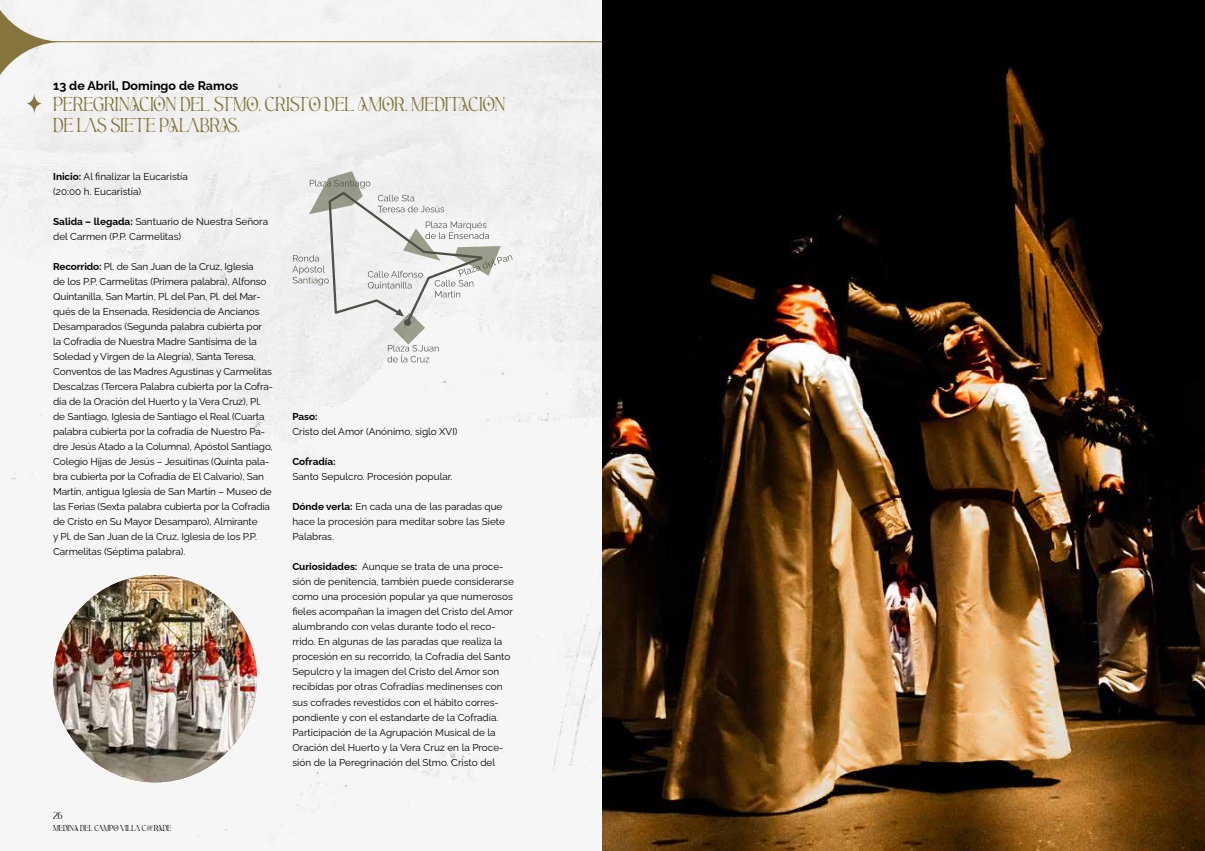
<style>
.page{position:relative;width:1205px;height:851px;background:#fff}
.page>*{position:absolute;margin:0;border:0;box-sizing:border-box;transform-origin:0 0}
.t1{font:17.5px/21px "Aesthetic";color:#86763d}
.t2{font:700 12.5px "Raleway";color:#000}
.t3{font:10px/15px "Raleway";letter-spacing:-.01em;color:#000}
.t4{font:700 10px "Raleway";color:#000}
.t5{font:8.75px "Aesthetic";color:#000}
.t6{font:7.5px "Aesthetic";color:#000}
.s1{font-weight:700}
</style>
<div class="page">
<div style="left:0;top:0;width:602px;height:846px;background:#f6f6f6"></div>
<img style="left:602px;top:0;width:603px;height:850px">
<svg style="left:292px;top:171px;width:220px;height:191px"></svg>
<svg style="left:0;top:0;width:64px;height:154px"></svg>
<img style="left:53px;top:575px;width:204px;height:207px">
<hr style="left:19px;top:41px;width:583px;height:1px;background:#86763d">
<p class="t2" style="left:53px;top:76px;width:187px">13 de Abril, Domingo de Ramos</p>
<h1 class="t1" style="left:53px;top:94px;width:454px">PEREGRINACIÓN DEL STMO. CRISTO DEL AMOR. MEDITACIÓN<br>DE LAS SIETE PALABRAS.</h1>
<p class="t3" style="left:53px;top:168px;width:136px"><span class="s1">Inicio:</span> Al finalizar la Eucaristía (20:00 h. Eucaristía)</p>
<p class="t3" style="left:53px;top:213px;width:216px"><span class="s1">Salida – llegada:</span> Santuario de Nuestra Señora del Carmen (P.P. Carmelitas)</p>
<p class="t3" style="left:53px;top:258px;width:221px"><span class="s1">Recorrido:</span> Pl. de San Juan de la Cruz, Iglesia<br>de los P.P. Carmelitas (Primera palabra), Alfonso Quintanilla, San Martín, Pl. del Pan, Pl. del Mar&shy;qués de la Ensenada, Residencia de Ancianos Desamparados (Segunda palabra cubierta por<br>la Cofradía de Nuestra Madre Santísima de la Soledad y Virgen de la Alegría), Santa Teresa, Conventos de las Madres Agustinas y Carmelitas Descalzas (Tercera Palabra cubierta por la Cofra&shy;día de la Oración del Huerto y la Vera Cruz), Pl. de Santiago, Iglesia de Santiago el Real (Cuarta palabra cubierta por la cofradía de Nuestro Pa&shy;dre Jesús Atado a la Columna), Apóstol Santiago, Colegio Hijas de Jesús – Jesuitinas (Quinta pala&shy;bra cubierta por la Cofradía de El Calvario), San Martín, antigua Iglesia de San Martín – Museo de las Ferias (Sexta palabra cubierta por la Cofradía de Cristo en Su Mayor Desamparo), Almirante<br>y Pl. de San Juan de la Cruz, Iglesia de los P.P.<br>Carmelitas (Séptima palabra).</p>
<p class="t5" style="left:53px;top:810px;width:11px">26</p>
<p class="t6" style="left:53px;top:824px;width:120px">MEDINA DEL CAMPO VILLA COFRADE</p>
<p class="t4" style="left:292px;top:408px;width:27px">Paso:</p>
<p class="t3" style="left:292px;top:423px;width:167px">Cristo del Amor (Anónimo, siglo XVI)</p>
<p class="t4" style="left:292px;top:453px;width:45px">Cofradía:</p>
<p class="t3" style="left:292px;top:468px;width:161px">Santo Sepulcro. Procesión popular.</p>
<p class="t3" style="left:292px;top:498px;width:214px"><span class="s1">Dónde verla:</span> En cada una de las paradas que hace la procesión para meditar sobre las Siete<br>Palabras.</p>
<p class="t3" style="left:292px;top:558px;width:223px"><span class="s1">Curiosidades:</span> Aunque se trata de una proce&shy;sión de penitencia, también puede considerarse como una procesión popular ya que numerosos fieles acompañan la imagen del Cristo del Amor alumbrando con velas durante todo el reco&shy;rrido. En algunas de las paradas que realiza la procesión en su recorrido, la Cofradía del Santo Sepulcro y la imagen del Cristo del Amor son recibidas por otras Cofradías medinenses con sus cofrades revestidos con el hábito corres&shy;pondiente y con el estandarte de la Cofradía.<br>Participación de la Agrupación Musical de la Oración del Huerto y la Vera Cruz en la Proce&shy;sión de la Peregrinación del Stmo. Cristo del</p>
</div>
